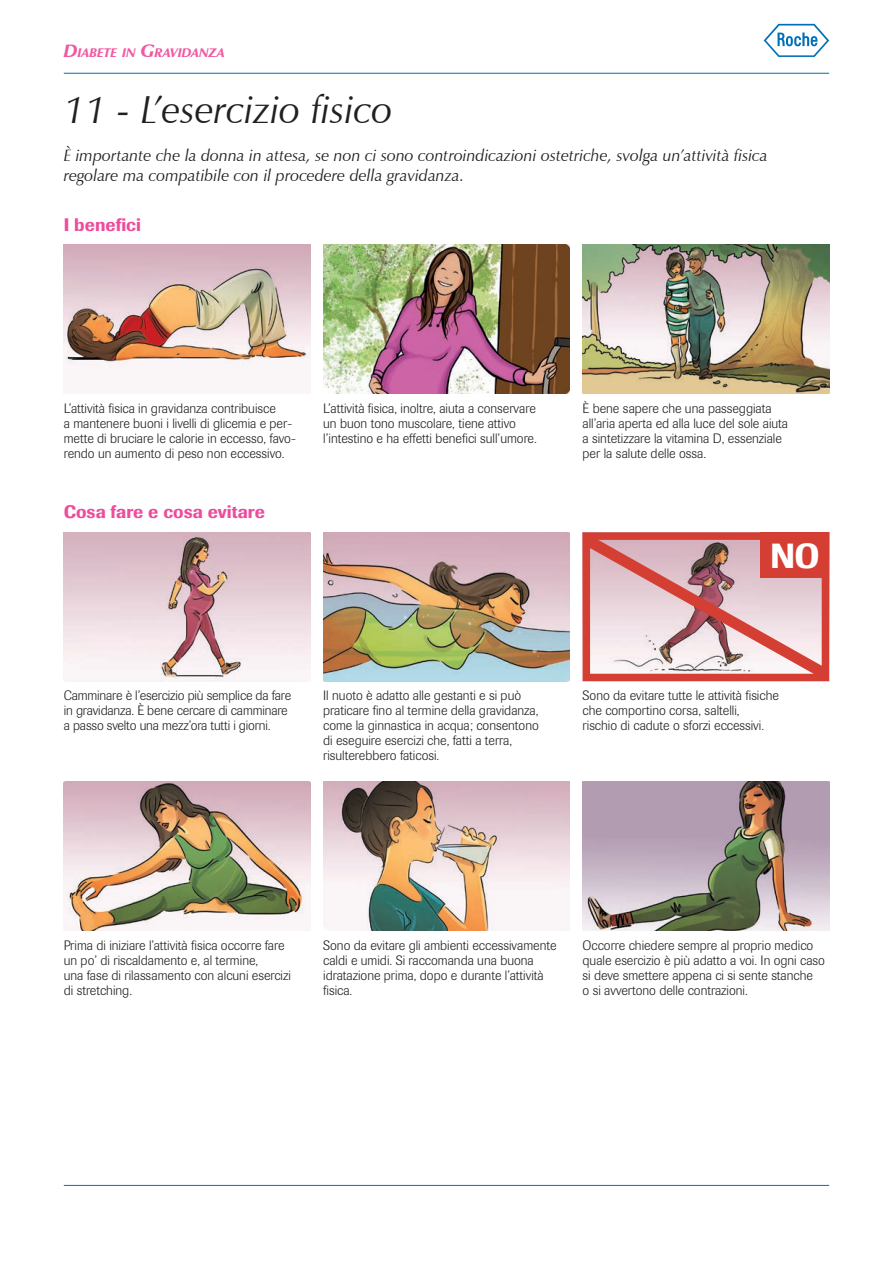
<style>
.page{position:relative;width:893px;height:1263px;background:#fff}
.page>*{position:absolute;margin:0;border:0;box-sizing:border-box;transform-origin:0 0}
.t1{font:italic 39px "Zapf Humanist 601 BT";color:#231f20}
.t2{font:500 34.5px "Imago Pro";color:#fff}
.t3{font:500 18px "Imago Pro";color:#ed4c9c}
.t4{font:italic 16.5px/19.8px "Zapf Humanist 601 BT";color:#231f20}
.t5{font:300 13.5px/15px "Imago";color:#231f20}
.t6{font:italic 900 12.6px "Zapf Humanist 601 BT";letter-spacing:-.005em;color:#ef59a1}
.s1{font-size:18px}
</style>
<div class="page">
<img style="left:64px;top:245px;width:246px;height:149px">
<img style="left:64px;top:532px;width:246px;height:149px">
<img style="left:64px;top:782px;width:246px;height:149px">
<img style="left:323px;top:245px;width:247px;height:149px">
<img style="left:323px;top:532px;width:247px;height:149px">
<img style="left:323px;top:782px;width:247px;height:149px">
<img style="left:583px;top:245px;width:246px;height:149px">
<img style="left:583px;top:782px;width:246px;height:149px">
<svg style="left:583px;top:534px;width:247px;height:147px;background:#dba8aa"></svg>
<div style="left:761px;top:532px;width:68px;height:46px;background:#d53f33"></div>
<svg style="left:764px;top:24px;width:65px;height:33px"></svg>
<hr style="left:64px;top:73px;width:765px;height:1px;background:#006fba">
<hr style="left:64px;top:1185px;width:765px;height:1px;background:#006fba">
<p class="t6" style="left:64px;top:45px;width:163px"><span class="s1">D</span>IABETE IN <span class="s1">G</span>RAVIDANZA</p>
<h1 class="t1" style="left:64px;top:86px;width:330px">11 - L’esercizio fisico</h1>
<p class="t4" style="left:64px;top:146px;width:705px">È importante che la donna in attesa, se non ci sono controindicazioni ostetriche, svolga un’attività fisica regolare ma compatibile con il procedere della gravidanza.</p>
<h3 class="t3" style="left:64px;top:213px;width:79px">I benefici</h3>
<p class="t5" style="left:64px;top:401px;width:234px">L’attività fisica in gravidanza contribuisce<br>a mantenere buoni i livelli di glicemia e per&shy;mette di bruciare le calorie in eccesso, favo&shy;rendo un aumento di peso non eccessivo.</p>
<h3 class="t3" style="left:64px;top:500px;width:203px">Cosa fare e cosa evitare</h3>
<p class="t5" style="left:323px;top:401px;width:215px">L’attività fisica, inoltre, aiuta a conservare un buon tono muscolare, tiene attivo l’intestino e ha effetti benefici sull’umore.</p>
<p class="t5" style="left:583px;top:401px;width:207px">È bene sapere che una passeggiata all’aria aperta ed alla luce del sole aiuta a sintetizzare la vitamina D, essenziale per la salute delle ossa.</p>
<h2 class="t2" style="left:770px;top:534px;width:51px">NO</h2>
<p class="t5" style="left:64px;top:688px;width:229px">Camminare è l’esercizio più semplice da fare in gravidanza. È bene cercare di camminare a passo svelto una mezz’ora tutti i giorni.</p>
<p class="t5" style="left:323px;top:688px;width:217px">Il nuoto è adatto alle gestanti e si può praticare fino al termine della gravidanza, come la ginnastica in acqua; consentono di eseguire esercizi che, fatti a terra, risulterebbero faticosi.</p>
<p class="t5" style="left:583px;top:688px;width:198px">Sono da evitare tutte le attività fisiche che comportino corsa, saltelli,<br>rischio di cadute o sforzi eccessivi.</p>
<p class="t5" style="left:64px;top:938px;width:229px">Prima di iniziare l’attività fisica occorre fare un po’ di riscaldamento e, al termine,<br>una fase di rilassamento con alcuni esercizi di stretching.</p>
<p class="t5" style="left:323px;top:938px;width:235px">Sono da evitare gli ambienti eccessivamente caldi e umidi. Si raccomanda una buona idratazione prima, dopo e durante l’attività fisica.</p>
<p class="t5" style="left:583px;top:938px;width:244px">Occorre chiedere sempre al proprio medico quale esercizio è più adatto a voi. In ogni caso si deve smettere appena ci si sente stanche<br>o si avvertono delle contrazioni.</p>
</div>
